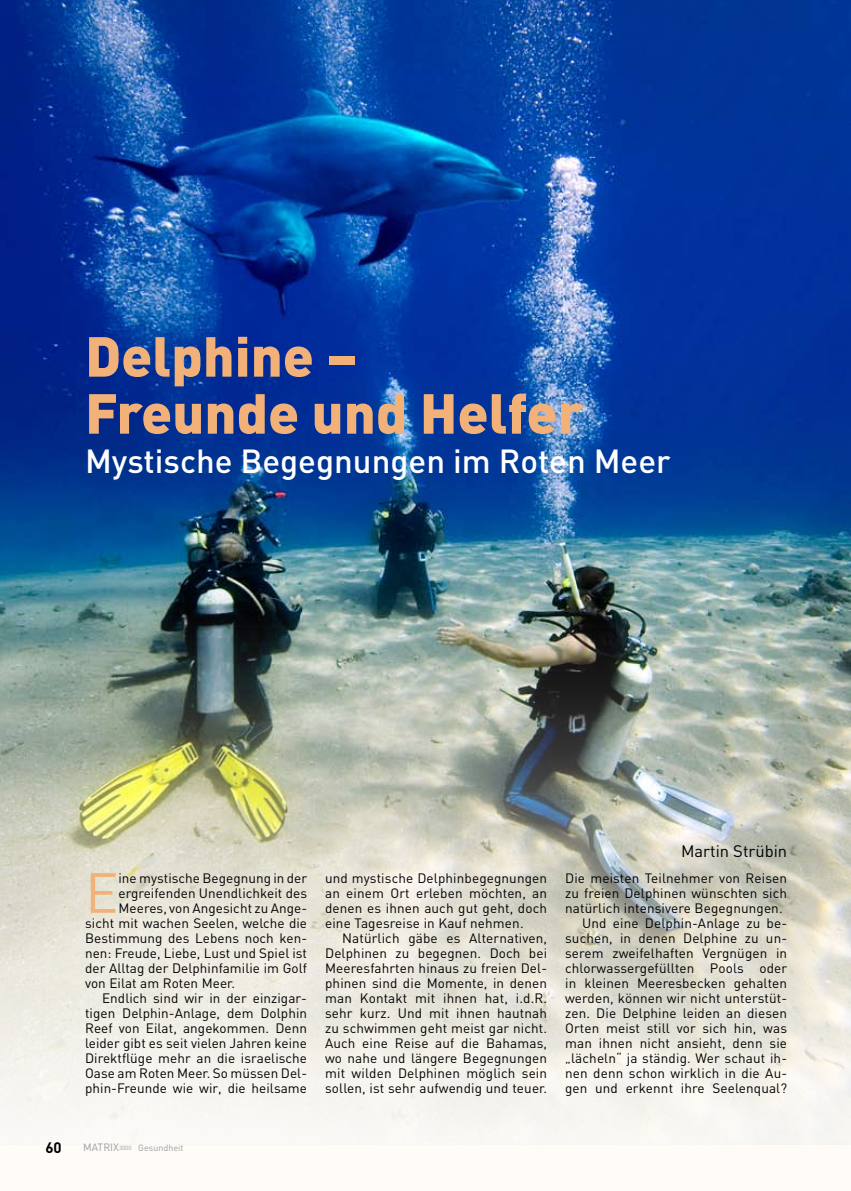
<style>
.page{position:relative;width:851px;height:1191px;background:#fff}
.page>*{position:absolute;margin:0;border:0;box-sizing:border-box;transform-origin:0 0}
.t1{font:55.65px "DIN";color:#f1b179}
.t2{font:900 55.5px/57px "DIN";color:#f1b179}
.t3{font:500 33px "DIN";color:#fff}
.t4{font:16.5px "DIN";color:#000}
.t5{font:700 15px "DIN";color:#000}
.t6{font:13.5px/15px "DIN";letter-spacing:.01em;color:#000;text-align:justify}
.t7{font:9px "DIN";color:#9c9d9f}
.s1{font-size:10.5px}
</style>
<div class="page">
<img style="left:0;top:0;width:850px;height:568px">
<img style="left:0;top:568px;width:850px;height:576px">
<div style="left:0;top:1144px;width:850px;height:47px;background:#fffcf7"></div>
<h2 class="t2" style="left:85px;top:327px;width:500px">Delphine –<br>Freunde und Helfer</h2>
<h3 class="t3" style="left:85px;top:440px;width:587px">Mystische Begegnungen im Roten Meer</h3>
<p class="t4" style="left:681px;top:840px;width:107px">Martin Strübin</p>
<h1 class="t1" style="left:85px;top:856px;width:35px">E</h1>
<p class="t6" style="left:118px;top:870px;width:190px">ine mystische Begegnung in der</p>
<p class="t6" style="left:118px;top:885px;width:190px">ergreifenden Unendlichkeit des</p>
<p class="t6" style="left:118px;top:900px;width:190px">Meeres, von Angesicht zu Ange-</p>
<p class="t6" style="left:85px;top:915px;width:223px">sicht mit wachen Seelen, welche die</p>
<p class="t6" style="left:85px;top:930px;width:223px">Bestimmung des Lebens noch ken-</p>
<p class="t6" style="left:85px;top:945px;width:223px">nen: Freude, Liebe, Lust und Spiel ist</p>
<p class="t6" style="left:85px;top:960px;width:223px">der Alltag der Delphinfamilie im Golf</p>
<p class="t6" style="left:85px;top:975px;width:151px">von Eilat am Roten Meer.</p>
<p class="t6" style="left:102px;top:990px;width:206px">Endlich sind wir in der einzigar-</p>
<p class="t6" style="left:85px;top:1005px;width:223px">tigen Delphin-Anlage, dem Dolphin</p>
<p class="t6" style="left:85px;top:1020px;width:223px">Reef von Eilat, angekommen. Denn</p>
<p class="t6" style="left:85px;top:1035px;width:223px">leider gibt es seit vielen Jahren keine</p>
<p class="t6" style="left:85px;top:1050px;width:223px">Direktflüge mehr an die israelische</p>
<p class="t6" style="left:85px;top:1065px;width:223px">Oase am Roten Meer. So müssen Del-</p>
<p class="t6" style="left:85px;top:1080px;width:223px">phin-Freunde wie wir, die heilsame</p>
<p class="t6" style="left:325px;top:870px;width:223px">und mystische Delphinbegegnungen an einem Ort erleben möchten, an denen es ihnen auch gut geht, doch eine Tagesreise in Kauf nehmen.</p>
<p class="t6" style="left:325px;top:930px;width:223px;text-indent:17px">Natürlich gäbe es Alternativen, Delphinen zu begegnen. Doch bei Meeresfahrten hinaus zu freien Del&shy;phinen sind die Momente, in denen man Kontakt mit ihnen hat, i.d.R. sehr kurz. Und mit ihnen hautnah zu schwimmen geht meist gar nicht.<br>Auch eine Reise auf die Bahamas, wo nahe und längere Begegnungen mit wilden Delphinen möglich sein sollen, ist sehr aufwendig und teuer.</p>
<p class="t5" style="left:45px;top:1137px;width:18px">60</p>
<p class="t7" style="left:83px;top:1141px;width:102px"><span class="s1">MATRIX</span><sup>3000</sup> Gesundheit</p>
<p class="t6" style="left:565px;top:870px;width:223px">Die meisten Teilnehmer von Reisen</p>
<p class="t6" style="left:565px;top:885px;width:223px">zu freien Delphinen wünschten sich</p>
<p class="t6" style="left:565px;top:900px;width:219px">natürlich intensivere Begegnungen.</p>
<p class="t6" style="left:582px;top:915px;width:206px">Und eine Delphin-Anlage zu be-</p>
<p class="t6" style="left:565px;top:930px;width:223px">suchen, in denen Delphine zu un-</p>
<p class="t6" style="left:565px;top:945px;width:223px">serem zweifelhaften Vergnügen in</p>
<p class="t6" style="left:565px;top:960px;width:223px">chlorwassergefüllten Pools oder</p>
<p class="t6" style="left:565px;top:975px;width:223px">in kleinen Meeresbecken gehalten</p>
<p class="t6" style="left:565px;top:990px;width:223px">werden, können wir nicht unterstüt-</p>
<p class="t6" style="left:565px;top:1005px;width:223px">zen. Die Delphine leiden an diesen</p>
<p class="t6" style="left:565px;top:1020px;width:223px">Orten meist still vor sich hin, was</p>
<p class="t6" style="left:565px;top:1035px;width:223px">man ihnen nicht ansieht, denn sie</p>
<p class="t6" style="left:565px;top:1050px;width:223px">„lächeln“ ja ständig. Wer schaut ih-</p>
<p class="t6" style="left:565px;top:1065px;width:223px">nen denn schon wirklich in die Au-</p>
<p class="t6" style="left:565px;top:1080px;width:223px">gen und erkennt ihre Seelenqual?</p>
</div>
